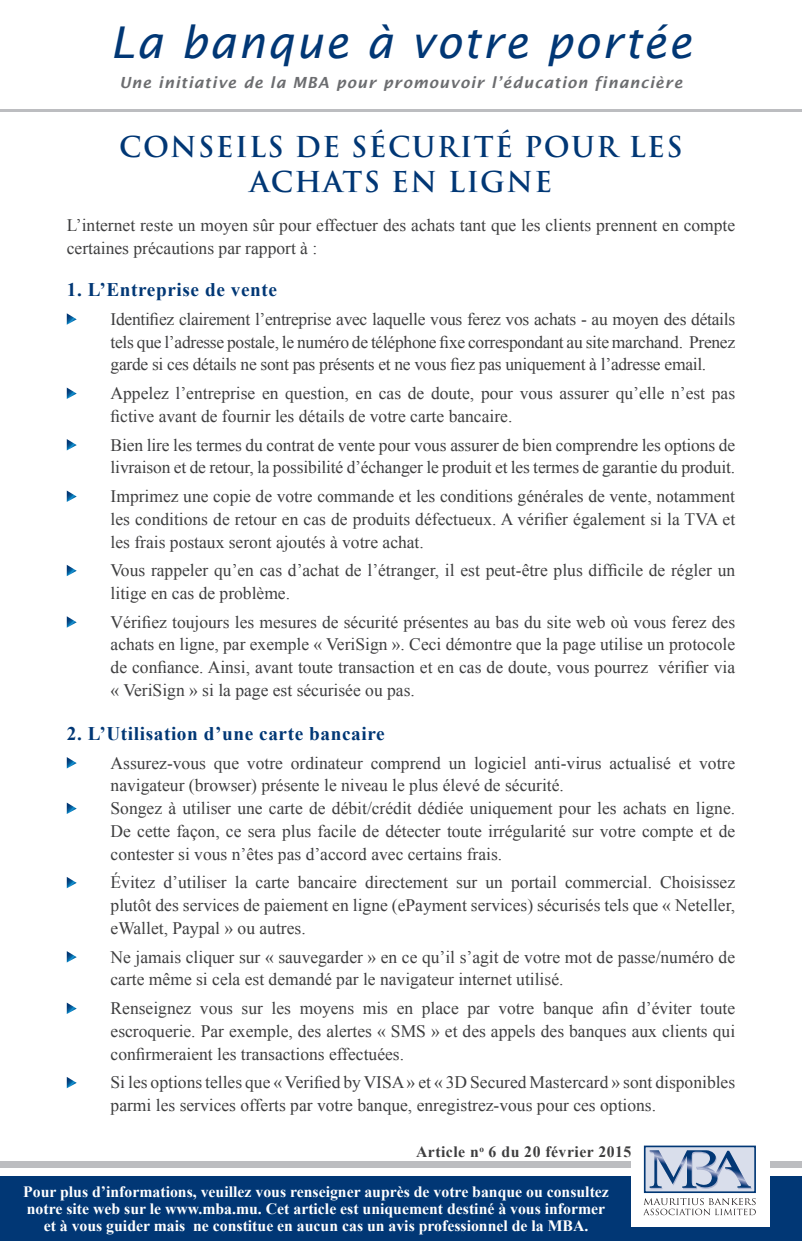
<style>
.page{position:relative;width:802px;height:1241px;background:#fff}
.page>*{position:absolute;margin:0;border:0;box-sizing:border-box;transform-origin:0 0}
.t1{font:italic 43.93px "Lucida Sans";letter-spacing:.045em;color:#013775}
.t2{font:700 28px/35px "Trajan Pro";letter-spacing:.05em;color:#013775;text-align:center}
.t3{font:700 19.25px "Times New Roman";letter-spacing:.03em;color:#013775}
.t4{font:17.5px/22.8px "Times New Roman";color:#3e3e3f}
.t5{font:700 15.75px "Times New Roman";color:#fff}
.t6{font:700 15.75px "Times New Roman";letter-spacing:.03em;color:#3e3e3f}
.t7{font:italic 600 15.4px "Lucida Sans";letter-spacing:.06em;color:#6c6d70}
</style>
<div class="page">
<div style="left:0;top:1176px;width:801px;height:64px;background:#013775"></div>
<div style="left:0;top:1161px;width:801px;height:6px;background:#bcbdc0"></div>
<div style="left:631px;top:1128px;width:138px;height:98px;background:#fff"></div>
<svg style="left:644px;top:1198px;width:111px;height:16px"></svg>
<div style="left:644px;top:1146px;width:110px;height:45px;background:#d9deeb"></div>
<div style="left:643px;top:1145px;width:112px;height:47px;border:2px solid #013775"></div>
<svg style="left:649px;top:1150px;width:102px;height:38px"></svg>
<hr style="left:0;top:110px;width:801px;height:2px;background:#bcbdc0">
<svg style="left:67px;top:313px;width:10px;height:12px"></svg>
<svg style="left:67px;top:387px;width:10px;height:12px"></svg>
<svg style="left:67px;top:439px;width:10px;height:11px"></svg>
<svg style="left:67px;top:490px;width:10px;height:12px"></svg>
<svg style="left:67px;top:565px;width:10px;height:11px"></svg>
<svg style="left:67px;top:616px;width:10px;height:11px"></svg>
<svg style="left:67px;top:757px;width:10px;height:11px"></svg>
<svg style="left:67px;top:802px;width:10px;height:12px"></svg>
<svg style="left:67px;top:877px;width:10px;height:11px"></svg>
<svg style="left:67px;top:951px;width:10px;height:11px"></svg>
<svg style="left:67px;top:1002px;width:10px;height:11px"></svg>
<svg style="left:67px;top:1077px;width:10px;height:11px"></svg>
<h1 class="t1" style="left:110px;top:17px;width:582px">La banque à votre portée</h1>
<p class="t7" style="left:119px;top:74px;width:564px">Une initiative de la MBA pour promouvoir ’l éducation financière</p>
<h2 class="t2" style="left:119px;top:129px;width:564px">CONSEILS DE SÉCURITÉ POUR LES<br>ACHATS EN LIGNE</h2>
<p class="t4" style="left:67px;top:214px;width:669px">’L internet reste un moyen sûr pour effectuer des achats tant que les clients prennent en compte certaines précautions par rapport :à</p>
<p class="t3" style="left:67px;top:276px;width:212px">1. L’Entreprise de vente</p>
<p class="t4" style="left:110px;top:307px;width:625px;text-align:justify">Identifiez clairement ’l entreprise avec laquelle vous ferez vos achats - au moyen des détails tels que ’l adresse postale, le numéro de téléphone fixe correspondant au site marchand. Prenez garde si ces détails ne sont pas présents et ne vous fiez pas uniquement à ’l adresse email.</p>
<p class="t4" style="left:110px;top:381px;width:625px">Appelez ’l entreprise en question, en cas de doute, pour vous assurer qu’elle ’n est pas fictive avant de fournir les détails de votre carte bancaire.</p>
<p class="t4" style="left:110px;top:433px;width:625px">Bien lire les termes du contrat de vente pour vous assurer de bien comprendre les options de livraison et de retour, la possibilité ’d échanger le produit et les termes de garantie du produit.</p>
<p class="t4" style="left:110px;top:484px;width:625px;text-align:justify">Imprimez une copie de votre commande et les conditions générales de vente, notamment les conditions de retour en cas de produits défectueux A. vérifier également si la TVA et les frais postaux seront ajoutés à votre achat.</p>
<p class="t4" style="left:110px;top:558px;width:625px">Vous rappeler qu’en cas ’d achat de ’l étranger, il est peut-être plus difficile de régler un litige en cas de problème.</p>
<p class="t4" style="left:110px;top:610px;width:625px;text-align:right">Vérifiez toujours les mesures de sécurité présentes au bas du site web où vous ferez des achats en ligne, par exemple « VeriSign .» Ceci démontre que la page utilise un protocole vérifier via</p>
<p class="t4" style="left:110px;top:655px;width:538px">de confiance. Ainsi, avant toute transaction et en cas de doute, vous pourrez « VeriSign » si la page est sécurisée ou pas.</p>
<p class="t3" style="left:67px;top:720px;width:319px">2. L’Utilisation ’d une carte bancaire</p>
<p class="t4" style="left:291px;top:751px;width:177px">ordinateur comprend un</p>
<p class="t4" style="left:474px;top:751px;width:219px">logiciel anti-virus actualisé et</p>
<p class="t4" style="left:110px;top:751px;width:625px">Assurez-vous<br>navigateur (browser) présente le niveau le plus élevé de sécurité.<br>Songez à utiliser une carte de débit/crédit dédiée uniquement pour les achats en ligne.<br>De cette façon, ce sera plus facile de détecter toute irrégularité sur votre compte et de contester si vous ’n êtes pas ’d accord avec certains frais.</p>
<p class="t4" style="left:660px;top:870px;width:76px">Choisissez</p>
<p class="t4" style="left:247px;top:751px;width:37px">votre</p>
<p class="t4" style="left:698px;top:751px;width:37px">votre</p>
<p class="t4" style="left:214px;top:751px;width:27px">que</p>
<p class="t4" style="left:110px;top:870px;width:625px">Évitez<br>plutôt des services de paiement en ligne (ePayment services) sécurisés tels que « Neteller, eWallet, Paypal » ou autres.</p>
<p class="t4" style="left:110px;top:944px;width:625px">Ne jamais cliquer sur « sauvegarder » en ce qu’il ’s agit de votre mot de passe/numéro de carte même si cela est demandé par le navigateur internet utilisé.</p>
<p class="t4" style="left:699px;top:996px;width:36px">toute</p>
<p class="t4" style="left:163px;top:870px;width:65px">’d utiliser</p>
<p class="t4" style="left:235px;top:870px;width:14px">la</p>
<p class="t4" style="left:297px;top:870px;width:61px">bancaire</p>
<p class="t4" style="left:365px;top:870px;width:84px">directement</p>
<p class="t4" style="left:511px;top:870px;width:47px">portail</p>
<p class="t4" style="left:564px;top:870px;width:88px">commercial.</p>
<p class="t4" style="left:255px;top:870px;width:36px">carte</p>
<p class="t4" style="left:456px;top:870px;width:23px">sur</p>
<p class="t4" style="left:485px;top:870px;width:19px">un</p>
<p class="t4" style="left:110px;top:996px;width:625px">Renseignez<br>escroquerie. Par exemple, des alertes « SMS » et des appels des banques aux clients qui confirmeraient les transactions effectuées.</p>
<p class="t4" style="left:110px;top:1070px;width:625px">Si les options telles que « Verified by VISA » et « D3 Secured Mastercard » sont disponibles parmi les services offerts par votre banque, enregistrez-vous pour ces options.</p>
<p class="t4" style="left:271px;top:996px;width:21px">les</p>
<p class="t4" style="left:362px;top:996px;width:27px">mis</p>
<p class="t4" style="left:421px;top:996px;width:38px">place</p>
<p class="t4" style="left:542px;top:996px;width:52px">banque</p>
<p class="t4" style="left:602px;top:996px;width:28px">afin</p>
<p class="t4" style="left:636px;top:996px;width:56px">’d éviter</p>
<p class="t4" style="left:498px;top:996px;width:37px">votre</p>
<p class="t4" style="left:299px;top:996px;width:56px">moyens</p>
<p class="t4" style="left:396px;top:996px;width:18px">en</p>
<p class="t4" style="left:200px;top:996px;width:35px">vous</p>
<p class="t4" style="left:241px;top:996px;width:23px">sur</p>
<p class="t4" style="left:467px;top:996px;width:24px">par</p>
<p class="t6" style="left:416px;top:1140px;width:217px">Article n<sup>o</sup> 6 du 20 février 2015</p>
<p class="t5" style="left:23px;top:1180px;width:587px">Pour plus ’d informations, veuillez vous renseigner auprès de votre banque ou consultez</p>
<p class="t5" style="left:27px;top:1197px;width:579px">notre site web sur le www.mba.mu. Cet article est uniquement destiné à vous informer</p>
<p class="t5" style="left:193px;top:1214px;width:396px">ne constitue en aucun cas un avis professionnel de la MBA.</p>
<p class="t5" style="left:44px;top:1214px;width:143px">et à vous guider mais</p>
</div>
